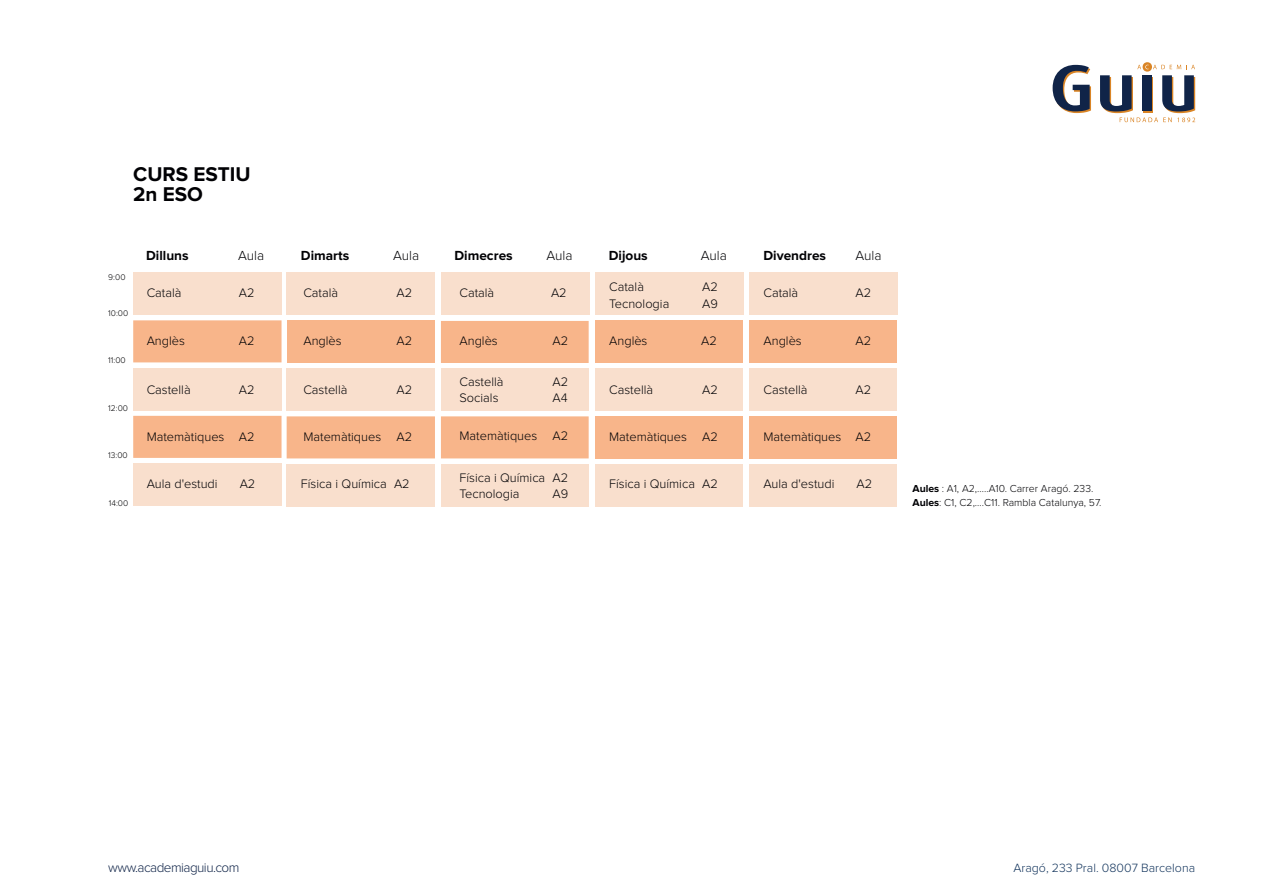
<style>
.page{position:relative;width:1263px;height:893px;background:#fff}
.page>*{position:absolute;margin:0;border:0;box-sizing:border-box;transform-origin:0 0}
.t1{font:700 20.7px/19.8px "Proxima Nova";color:#010104}
.t2{font:700 13.65px "Proxima Nova";color:#010104}
.t3{font:300 13.65px "Proxima Nova";color:#010104}
.t4{font:300 13.5px "Proxima Nova";letter-spacing:-.04em;color:#102448}
.t5{font:300 12.75px/16.2px "Proxima Nova";color:#010104}
.t6{font:300 12.45px "Proxima Nova";color:#12345c}
.t7{font:300 10.5px/13.6px "Proxima Nova";color:#010104}
.t8{font:300 8.55px "Proxima Nova";color:#010104}
.s1{font-weight:700}
</style>
<div class="page">
<svg style="left:133px;top:320px;width:456px;height:43px;background:#f8b991"></svg>
<div style="left:133px;top:273px;width:149px;height:42px;background:#f9dfcd"></div>
<div style="left:441px;top:273px;width:148px;height:42px;background:#f9dfcd"></div>
<div style="left:133px;top:368px;width:149px;height:42px;background:#f9dfcd"></div>
<div style="left:287px;top:369px;width:148px;height:42px;background:#f9dfcd"></div>
<div style="left:441px;top:369px;width:148px;height:42px;background:#f9dfcd"></div>
<div style="left:133px;top:416px;width:456px;height:42px;background:#f8b58a"></div>
<div style="left:133px;top:464px;width:149px;height:42px;background:#f9dfcd"></div>
<div style="left:287px;top:464px;width:148px;height:42px;background:#f9dfcd"></div>
<div style="left:441px;top:464px;width:148px;height:42px;background:#f9dfcd"></div>
<div style="left:595px;top:369px;width:148px;height:42px;background:#f9dfcd"></div>
<div style="left:595px;top:416px;width:148px;height:42px;background:#f8b58a"></div>
<div style="left:595px;top:464px;width:148px;height:42px;background:#f9dfcd"></div>
<div style="left:749px;top:321px;width:148px;height:42px;background:#f8b58a"></div>
<div style="left:749px;top:273px;width:149px;height:42px;background:#f9dfcd"></div>
<div style="left:749px;top:369px;width:148px;height:42px;background:#f9dfcd"></div>
<div style="left:749px;top:416px;width:148px;height:42px;background:#f8b58a"></div>
<div style="left:749px;top:464px;width:148px;height:42px;background:#f9dfcd"></div>
<div style="left:595px;top:321px;width:148px;height:42px;background:#f8b58a"></div>
<div style="left:595px;top:273px;width:148px;height:42px;background:#f9dfcd"></div>
<div style="left:287px;top:321px;width:147px;height:42px;background:#f8b58a"></div>
<div style="left:287px;top:273px;width:148px;height:42px;background:#f9dfcd"></div>
<svg style="left:1052px;top:65px;width:39px;height:48px"></svg>
<svg style="left:1100px;top:62px;width:95px;height:60px"></svg>
<h1 class="t1" style="left:133px;top:165px;width:119px">CURS ESTIU<br>2n ESO</h1>
<p class="t8" style="left:108px;top:273px;width:19px">9:00</p>
<p class="t8" style="left:108px;top:309px;width:22px">10:00</p>
<p class="t8" style="left:108px;top:356px;width:19px">11:00</p>
<p class="t8" style="left:108px;top:404px;width:21px">12:00</p>
<p class="t8" style="left:108px;top:451px;width:21px">13:00</p>
<p class="t8" style="left:109px;top:499px;width:21px">14:00</p>
<p class="t2" style="left:146px;top:250px;width:44px">Dilluns</p>
<p class="t3" style="left:238px;top:250px;width:28px">Aula</p>
<p class="t2" style="left:301px;top:250px;width:50px">Dimarts</p>
<p class="t3" style="left:393px;top:250px;width:28px">Aula</p>
<p class="t2" style="left:454px;top:250px;width:60px">Dimecres</p>
<p class="t3" style="left:547px;top:250px;width:28px">Aula</p>
<p class="t2" style="left:609px;top:250px;width:40px">Dijous</p>
<p class="t3" style="left:701px;top:250px;width:28px">Aula</p>
<p class="t2" style="left:763px;top:250px;width:64px">Divendres</p>
<p class="t3" style="left:855px;top:250px;width:28px">Aula</p>
<p class="t5" style="left:303px;top:286px;width:36px">Català</p>
<p class="t5" style="left:396px;top:286px;width:17px">A2</p>
<p class="t5" style="left:303px;top:333px;width:40px">Anglès</p>
<p class="t5" style="left:396px;top:333px;width:17px">A2</p>
<p class="t5" style="left:609px;top:280px;width:36px">Català</p>
<p class="t5" style="left:702px;top:280px;width:17px">A2</p>
<p class="t5" style="left:609px;top:296px;width:62px">Tecnologia</p>
<p class="t5" style="left:702px;top:296px;width:17px">A9</p>
<p class="t5" style="left:147px;top:286px;width:36px">Català</p>
<p class="t5" style="left:239px;top:286px;width:17px">A2</p>
<p class="t5" style="left:147px;top:333px;width:40px">Anglès</p>
<p class="t5" style="left:239px;top:333px;width:17px">A2</p>
<p class="t5" style="left:147px;top:382px;width:46px">Castellà</p>
<p class="t5" style="left:239px;top:382px;width:17px">A2</p>
<p class="t5" style="left:147px;top:429px;width:109px">Matemàtiques A2</p>
<p class="t5" style="left:459px;top:286px;width:36px">Català</p>
<p class="t5" style="left:551px;top:286px;width:17px">A2</p>
<p class="t5" style="left:459px;top:333px;width:40px">Anglès</p>
<p class="t5" style="left:552px;top:333px;width:17px">A2</p>
<p class="t5" style="left:763px;top:286px;width:36px">Català</p>
<p class="t5" style="left:855px;top:286px;width:17px">A2</p>
<p class="t5" style="left:763px;top:333px;width:40px">Anglès</p>
<p class="t5" style="left:855px;top:333px;width:17px">A2</p>
<p class="t5" style="left:763px;top:382px;width:46px">Castellà</p>
<p class="t5" style="left:855px;top:382px;width:17px">A2</p>
<p class="t5" style="left:763px;top:429px;width:109px">Matemàtiques A2</p>
<p class="t5" style="left:763px;top:476px;width:73px">Aula d'estudi</p>
<p class="t5" style="left:856px;top:476px;width:17px">A2</p>
<p class="t5" style="left:609px;top:333px;width:40px">Anglès</p>
<p class="t5" style="left:701px;top:333px;width:17px">A2</p>
<p class="t5" style="left:459px;top:374px;width:46px">Castellà</p>
<p class="t5" style="left:552px;top:374px;width:17px">A2</p>
<p class="t5" style="left:459px;top:391px;width:41px">Socials</p>
<p class="t5" style="left:552px;top:391px;width:17px">A4</p>
<p class="t5" style="left:609px;top:382px;width:46px">Castellà</p>
<p class="t5" style="left:702px;top:382px;width:17px">A2</p>
<p class="t5" style="left:303px;top:382px;width:46px">Castellà</p>
<p class="t5" style="left:396px;top:382px;width:17px">A2</p>
<p class="t5" style="left:303px;top:429px;width:110px">Matemàtiques A2</p>
<p class="t5" style="left:609px;top:429px;width:110px">Matemàtiques A2</p>
<p class="t5" style="left:459px;top:428px;width:110px">Matemàtiques A2</p>
<p class="t5" style="left:459px;top:470px;width:110px">Física i Química A2<br>Tecnologia</p>
<p class="t5" style="left:301px;top:476px;width:110px">Física i Química A2</p>
<p class="t5" style="left:609px;top:476px;width:110px">Física i Química A2</p>
<p class="t5" style="left:147px;top:476px;width:73px">Aula d'estudi</p>
<p class="t5" style="left:240px;top:476px;width:17px">A2</p>
<p class="t5" style="left:552px;top:486px;width:17px">A9</p>
<p class="t7" style="left:913px;top:482px;width:190px"><span class="s1">Aules</span> : A1, A2,…..A10. Carrer Aragó. 233.<br><span class="s1">Aules</span>: C1, C2,….C11. Rambla Catalunya, 57.</p>
<p class="t4" style="left:108px;top:861px;width:133px">www.academiaguiu.com</p>
<p class="t6" style="left:1013px;top:862px;width:183px">Aragó, 233 Pral. 08007 Barcelona</p>
</div>
